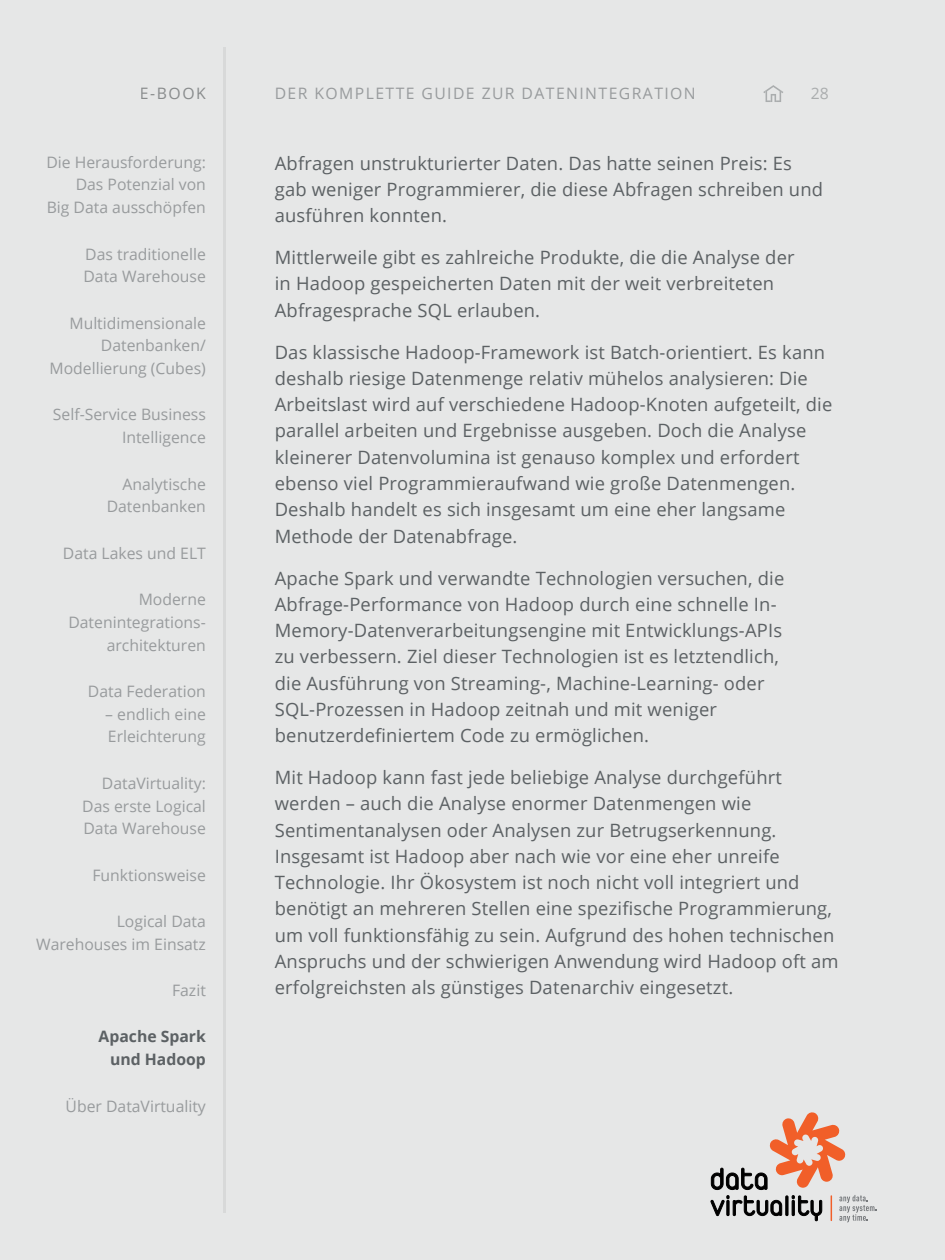
<style>
.page{position:relative;width:945px;height:1260px;background:#e6e7e7}
.page>*{position:absolute;margin:0;border:0;box-sizing:border-box;transform-origin:0 0}
.t1{font:18.38px/26.2px "Open Sans";letter-spacing:.01em;color:#5c6164}
.t2{font:15.75px/22.8px "Open Sans";color:#989b9d;text-align:right}
.t3{font:15.75px "Open Sans";letter-spacing:.09em;color:#989b9d}
.t4{font:700 15.75px/22.8px "Open Sans";color:#5c6164;text-align:right}
.t5{font:15.75px "Open Sans";color:#898c8d}
.t6{font:15.75px "Open Sans";color:#aaadae}
</style>
<div class="page">
<svg style="left:711px;top:1112px;width:166px;height:110px"></svg>
<svg style="left:763px;top:85px;width:20px;height:17px"></svg>
<hr style="left:223px;top:47px;width:3px;height:1166px;background:#d8d9d9">
<p class="t5" style="left:140px;top:83px;width:68px">E-BOOK</p>
<p class="t3" style="left:275px;top:83px;width:423px">DER KOMPLETTE GUIDE ZUR DATENINTEGRATION</p>
<p class="t6" style="left:811px;top:83px;width:20px">28</p>
<p class="t2" style="left:46px;top:150px;width:161px">Die Herausforderung:<br>Das Potenzial von<br>Big Data ausschöpfen</p>
<p class="t2" style="left:83px;top:242px;width:124px;text-align:left">Das traditionelle<br>Data Warehouse</p>
<p class="t2" style="left:49px;top:311px;width:158px">Multidimensionale<br>Datenbanken/<br>Modellierung (Cubes)</p>
<p class="t2" style="left:53px;top:403px;width:154px">Self-Service Business<br>Intelligence</p>
<p class="t2" style="left:107px;top:472px;width:101px">Analytische<br>Datenbanken</p>
<p class="t2" style="left:63px;top:541px;width:145px">Data Lakes und ELT</p>
<p class="t2" style="left:68px;top:588px;width:139px">Moderne<br>Datenintegrations&shy;architekturen</p>
<p class="t2" style="left:88px;top:679px;width:120px">Data Federation</p>
<p class="t2" style="left:105px;top:702px;width:102px;text-align:left">– endlich eine<br>Erleichterung</p>
<p class="t2" style="left:82px;top:771px;width:125px;text-align:justify;text-indent:20px">DataVirtuality:<br>Das erste Logical Data Warehouse</p>
<p class="t2" style="left:93px;top:863px;width:115px">Funktionsweise</p>
<p class="t2" style="left:36px;top:910px;width:171px">Logical Data<br>Warehouses im Einsatz</p>
<p class="t2" style="left:172px;top:979px;width:35px">Fazit</p>
<p class="t4" style="left:99px;top:1025px;width:109px">Apache Spark und Hadoop</p>
<p class="t2" style="left:66px;top:1094px;width:142px">Über DataVirtuality</p>
<p class="t1" style="left:275px;top:149px;width:550px">Abfragen unstrukturierter Daten. Das hatte seinen Preis: Es gab weniger Programmierer, die diese Abfragen schreiben und ausführen konnten.</p>
<p class="t1" style="left:275px;top:244px;width:521px">Mittlerweile gibt es zahlreiche Produkte, die die Analyse der in Hadoop gespeicherten Daten mit der weit verbreiteten<br>Abfragesprache SQL erlauben.</p>
<p class="t1" style="left:275px;top:338px;width:559px">Das klassische Hadoop-Framework ist Batch-orientiert. Es kann deshalb riesige Datenmenge relativ mühelos analysieren: Die Arbeitslast wird auf verschiedene Hadoop-Knoten aufgeteilt, die parallel arbeiten und Ergebnisse ausgeben. Doch die Analyse kleinerer Datenvolumina ist genauso komplex und erfordert ebenso viel Programmieraufwand wie große Datenmengen.<br>Deshalb handelt es sich insgesamt um eine eher langsame Methode der Datenabfrage.</p>
<p class="t1" style="left:275px;top:564px;width:511px">Apache Spark und verwandte Technologien versuchen, die Abfrage-Performance von Hadoop durch eine schnelle In-Memory-Datenverarbeitungsengine mit Entwicklungs-APIs zu verbessern. Ziel dieser Technologien ist es letztendlich, die Ausführung von Streaming-, Machine-Learning- oder SQL-Prozessen in Hadoop zeitnah und mit weniger benutzerdefiniertem Code zu ermöglichen.</p>
<p class="t1" style="left:275px;top:764px;width:565px">Mit Hadoop kann fast jede beliebige Analyse durchgeführt werden – auch die Analyse enormer Datenmengen wie Sentimentanalysen oder Analysen zur Betrugserkennung.<br>Insgesamt ist Hadoop aber nach wie vor eine eher unreife Technologie. Ihr Ökosystem ist noch nicht voll integriert und benötigt an mehreren Stellen eine spezifische Programmierung, um voll funktionsfähig zu sein. Aufgrund des hohen technischen Anspruchs und der schwierigen Anwendung wird Hadoop oft am erfolgreichsten als günstiges Datenarchiv eingesetzt.</p>
</div>
